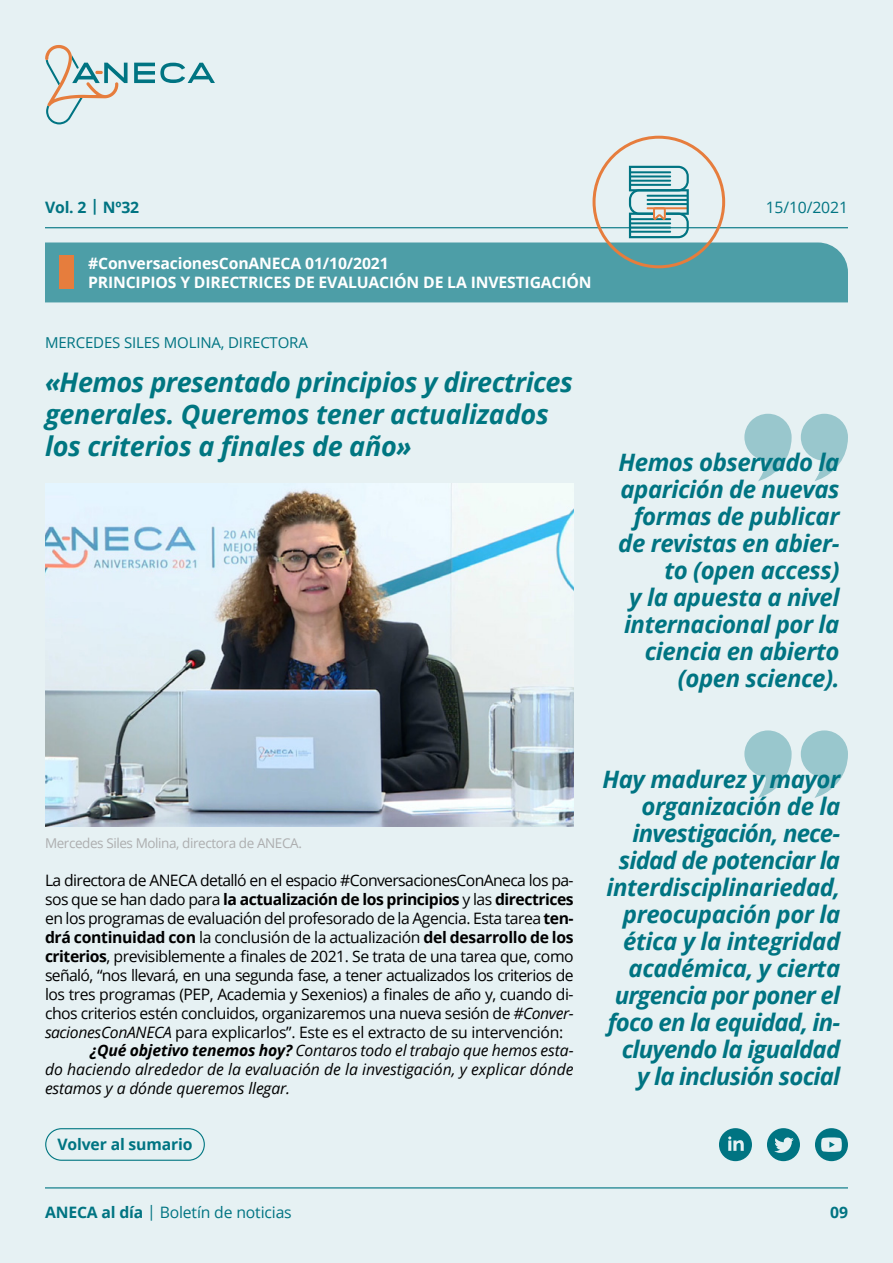
<style>
.page{position:relative;width:893px;height:1263px;background:#e6f1f3}
.page>*{position:absolute;margin:0;border:0;box-sizing:border-box;transform-origin:0 0}
.t1{font:italic 700 27px/32.4px "Open Sans";letter-spacing:-.01em;color:#007681}
.t2{font:italic 700 24px/27px "Open Sans";letter-spacing:-.02em;color:#007482;text-align:right}
.t3{font:15.75px "Open Sans";letter-spacing:-.03em;color:#000}
.t4{font:italic 15.75px "Open Sans";color:#000}
.t5{font:700 15.75px "Open Sans";letter-spacing:-.03em;color:#000}
.t6{font:700 15.75px/18.9px "Open Sans";letter-spacing:-.01em;color:#fff}
.t7{font:15.75px "Open Sans";letter-spacing:-.01em;color:#007482}
.t8{font:700 15.75px "Open Sans";letter-spacing:-.01em;color:#007482}
.t9{font:15px "Open Sans";letter-spacing:-.01em;color:#007482}
.t10{font:13.5px "Open Sans";letter-spacing:-.03em;color:#adaeaf}
.s1{font-weight:400}
.s2{font-weight:700}
.s3{font-style:italic}
</style>
<div class="page">
<svg style="left:134px;top:63px;width:81px;height:20px"></svg>
<svg style="left:45px;top:45px;width:83px;height:80px"></svg>
<hr style="left:45px;top:227px;width:803px;height:1px;background:#007482">
<hr style="left:45px;top:1187px;width:803px;height:1px;background:#007482">
<div style="left:45px;top:1128px;width:160px;height:33px;border:1px solid #007681;border-radius:16px"></div>
<svg style="left:767px;top:1128px;width:33px;height:33px"></svg>
<svg style="left:719px;top:1128px;width:33px;height:33px"></svg>
<svg style="left:815px;top:1128px;width:33px;height:33px"></svg>
<div style="left:45px;top:242px;width:754px;height:60px;background:#4d9ea7"></div>
<div style="left:59px;top:256px;width:15px;height:33px;background:#e67d3d"></div>
<svg style="left:629px;top:166px;width:60px;height:72px"></svg>
<div style="left:593px;top:136px;width:132px;height:132px;border:3px solid #e67d3d;border-radius:50%"></div>
<img style="left:45px;top:484px;width:529px;height:342px">
<svg style="left:743px;top:227px;width:50px;height:571px"></svg>
<svg style="left:799px;top:227px;width:49px;height:571px"></svg>
<p class="t8" style="left:45px;top:196px;width:96px">Vol. 2 | Nº32</p>
<p class="t7" style="left:766px;top:196px;width:84px">15/10/2021</p>
<p class="t6" style="left:88px;top:253px;width:505px">#ConversacionesConANECA 01/10/2021<br>PRINCIPIOS Y DIRECTRICES DE EVALUACIÓN DE LA INVESTIGACIÓN</p>
<p class="t9" style="left:45px;top:333px;width:264px">MERCEDES SILES MOLINA, DIRECTORA</p>
<h1 class="t1" style="left:45px;top:365px;width:529px">«Hemos presentado principios y directrices generales. Queremos tener actualizados los criterios a finales de año»</h1>
<h2 class="t2" style="left:618px;top:448px;width:223px">Hemos observado la aparición de nuevas formas de publicar de revistas en abier&shy;to (open access)<br>y la apuesta a nivel internacional por la ciencia en abierto (open science).</h2>
<p class="t10" style="left:45px;top:833px;width:258px">Mercedes Siles Molina, directora de ANECA.</p>
<p class="t3" style="left:45px;top:870px;width:530px">La directora de ANECA detalló en el espacio #ConversacionesConAneca los pa-</p>
<p class="t5" style="left:45px;top:888px;width:530px"><span class="s1">sos que se han dado para</span> la actualización de los principios <span class="s1">y las</span> directrices</p>
<p class="t3" style="left:45px;top:907px;width:530px">en los programas de evaluación del profesorado de la Agencia. Esta tarea <span class="s2">ten-</span></p>
<p class="t5" style="left:45px;top:926px;width:530px">drá continuidad con <span class="s1">la conclusión de la actualización</span> del desarrollo de los</p>
<p class="t3" style="left:45px;top:945px;width:530px"><span class="s2">criterios</span>, previsiblemente a finales de 2021. Se trata de una tarea que, como</p>
<p class="t3" style="left:45px;top:964px;width:530px">señaló, “nos llevará, en una segunda fase, a tener actualizados los criterios de</p>
<p class="t3" style="left:45px;top:983px;width:530px">los tres programas (PEP, Academia y Sexenios) a finales de año y, cuando di-</p>
<p class="t3" style="left:45px;top:1002px;width:530px">chos criterios estén concluidos, organizaremos una nueva sesión de <span class="s3">#Conver-</span></p>
<p class="t3" style="left:45px;top:1021px;width:520px"><span class="s3">sacionesConANECA</span> para explicarlos”. Este es el extracto de su intervención:</p>
<p class="t4" style="left:90px;top:1040px;width:485px"><span class="s2">¿Qué objetivo tenemos hoy?</span> Contaros todo el trabajo que hemos esta-</p>
<p class="t4" style="left:45px;top:1059px;width:530px">do haciendo alrededor de la evaluación de la investigación, y explicar dónde</p>
<p class="t4" style="left:45px;top:1078px;width:247px">estamos y a dónde queremos llegar.</p>
<p class="t8" style="left:57px;top:1133px;width:137px">Volver al sumario</p>
<p class="t2" style="left:602px;top:765px;width:239px">Hay madurez y mayor organización de la investigación, nece&shy;sidad de potenciar la interdisciplinariedad, preocupación por la ética y la integridad académica, y cierta urgencia por poner el foco en la equidad, in&shy;cluyendo la igualdad<br>y la inclusión social</p>
<p class="t7" style="left:45px;top:1201px;width:248px"><span class="s2">ANECA al día</span> | Boletín de noticias</p>
<p class="t8" style="left:830px;top:1201px;width:19px">09</p>
</div>
